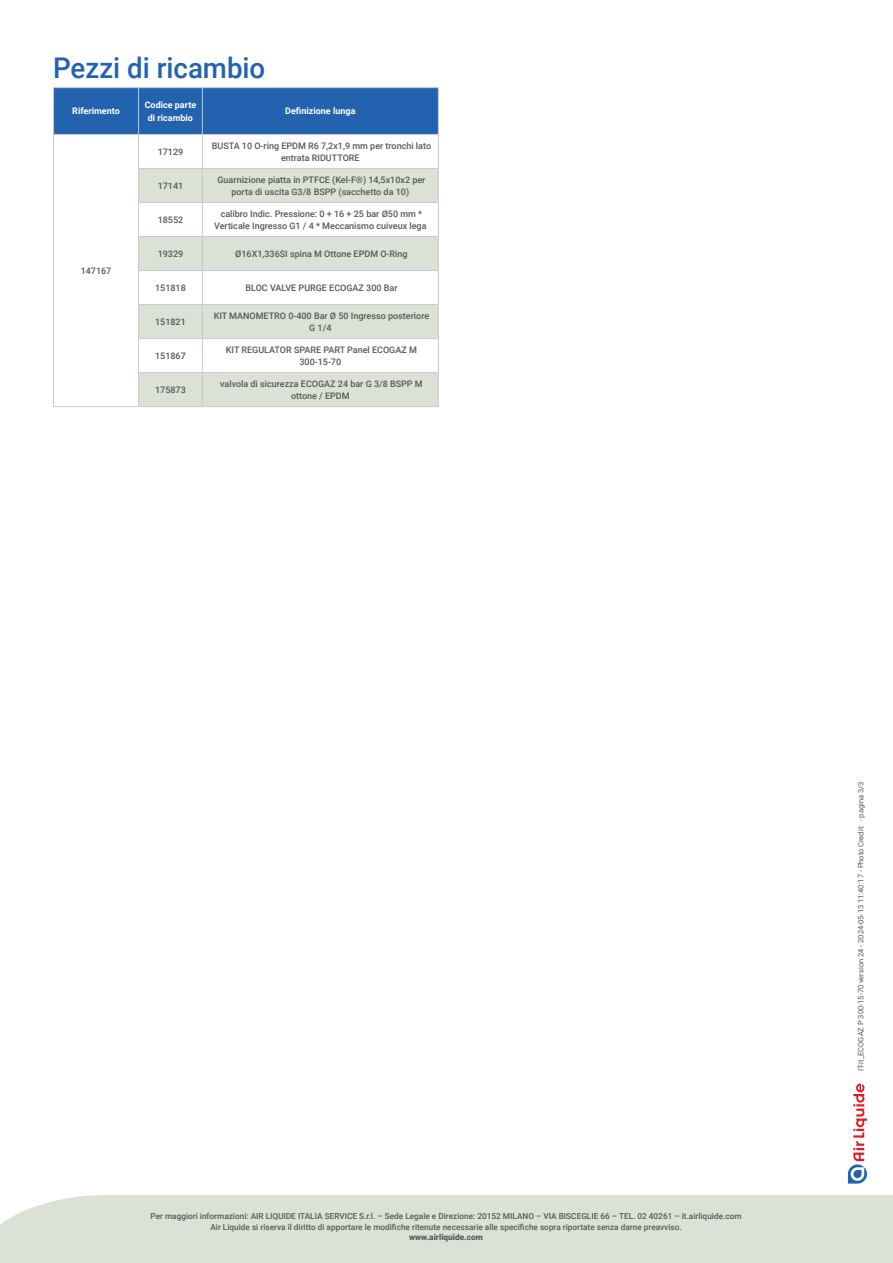
<style>
.page{position:relative;width:893px;height:1263px;background:#fff}
.page>*{position:absolute;margin:0;border:0;box-sizing:border-box;transform-origin:0 0}
.Sous_titre_bleu_pour_Tableaux_p_2{font:500 28.5px "Roboto";color:#2362af}
.Tableau_texte_intérieur_centré{font:500 9px/12px "Roboto";color:#57585a;text-align:center}
.Tableau_entete_blanc{font:700 9px/13.5px "Roboto";color:#fff;text-align:center}
.t1{font:500 8.25px/10.5px "Roboto";color:#57585a;text-align:center}
.t2{font:900 8.25px "Roboto";color:#57585a}
.t3{font:7.5px "Roboto";color:#57585a}
</style>
<div class="page">
<div style="left:0;top:1195px;width:893px;height:68px;background:#dbe1d4"></div>
<svg style="left:848px;top:1083px;width:19px;height:100px"></svg>
<div style="left:54px;top:88px;width:384px;height:46px;background:#2362af"></div>
<svg style="left:139px;top:169px;width:299px;height:237px;fill:#dbe1d4"></svg>
<hr style="left:202px;top:135px;width:1px;height:33px;background:#c9cacc">
<hr style="left:138px;top:168px;width:64px;height:1px;background:#c9cacc">
<hr style="left:202px;top:169px;width:1px;height:33px;background:#c9cacc">
<hr style="left:138px;top:202px;width:64px;height:1px;background:#c9cacc">
<hr style="left:202px;top:203px;width:1px;height:33px;background:#c9cacc">
<hr style="left:138px;top:236px;width:64px;height:1px;background:#c9cacc">
<hr style="left:202px;top:237px;width:1px;height:33px;background:#c9cacc">
<hr style="left:138px;top:270px;width:64px;height:1px;background:#c9cacc">
<hr style="left:202px;top:271px;width:1px;height:33px;background:#c9cacc">
<hr style="left:138px;top:304px;width:64px;height:1px;background:#c9cacc">
<hr style="left:202px;top:305px;width:1px;height:33px;background:#c9cacc">
<hr style="left:138px;top:338px;width:64px;height:1px;background:#c9cacc">
<hr style="left:202px;top:339px;width:1px;height:33px;background:#c9cacc">
<hr style="left:138px;top:372px;width:64px;height:1px;background:#c9cacc">
<hr style="left:202px;top:373px;width:1px;height:33px;background:#c9cacc">
<hr style="left:139px;top:406px;width:63px;height:1px;background:#c9cacc">
<hr style="left:438px;top:135px;width:1px;height:33px;background:#c9cacc">
<hr style="left:202px;top:168px;width:237px;height:1px;background:#c9cacc">
<hr style="left:438px;top:169px;width:1px;height:33px;background:#c9cacc">
<hr style="left:202px;top:202px;width:237px;height:1px;background:#c9cacc">
<hr style="left:438px;top:203px;width:1px;height:33px;background:#c9cacc">
<hr style="left:202px;top:236px;width:237px;height:1px;background:#c9cacc">
<hr style="left:438px;top:237px;width:1px;height:33px;background:#c9cacc">
<hr style="left:202px;top:270px;width:237px;height:1px;background:#c9cacc">
<hr style="left:438px;top:271px;width:1px;height:33px;background:#c9cacc">
<hr style="left:202px;top:304px;width:237px;height:1px;background:#c9cacc">
<hr style="left:438px;top:305px;width:1px;height:33px;background:#c9cacc">
<hr style="left:202px;top:338px;width:237px;height:1px;background:#c9cacc">
<hr style="left:438px;top:339px;width:1px;height:33px;background:#c9cacc">
<hr style="left:202px;top:372px;width:237px;height:1px;background:#c9cacc">
<hr style="left:438px;top:373px;width:1px;height:33px;background:#c9cacc">
<hr style="left:202px;top:406px;width:237px;height:1px;background:#c9cacc">
<hr style="left:53px;top:87px;width:86px;height:1px;background:#c9cacc">
<hr style="left:53px;top:88px;width:1px;height:46px;background:#c9cacc">
<hr style="left:139px;top:87px;width:63px;height:1px;background:#c9cacc">
<hr style="left:138px;top:88px;width:1px;height:46px;background:#c9cacc">
<hr style="left:202px;top:87px;width:237px;height:1px;background:#c9cacc">
<hr style="left:202px;top:88px;width:1px;height:46px;background:#c9cacc">
<hr style="left:438px;top:88px;width:1px;height:46px;background:#c9cacc">
<hr style="left:53px;top:134px;width:86px;height:1px;background:#c9cacc">
<hr style="left:53px;top:135px;width:1px;height:33px;background:#c9cacc">
<hr style="left:139px;top:134px;width:63px;height:1px;background:#c9cacc">
<hr style="left:138px;top:135px;width:1px;height:33px;background:#c9cacc">
<hr style="left:202px;top:134px;width:237px;height:1px;background:#c9cacc">
<hr style="left:53px;top:168px;width:1px;height:34px;background:#c9cacc">
<hr style="left:138px;top:169px;width:1px;height:33px;background:#c9cacc">
<hr style="left:53px;top:202px;width:1px;height:34px;background:#c9cacc">
<hr style="left:138px;top:203px;width:1px;height:33px;background:#c9cacc">
<hr style="left:53px;top:236px;width:1px;height:34px;background:#c9cacc">
<hr style="left:138px;top:237px;width:1px;height:33px;background:#c9cacc">
<hr style="left:53px;top:270px;width:1px;height:35px;background:#c9cacc">
<hr style="left:138px;top:271px;width:1px;height:33px;background:#c9cacc">
<hr style="left:53px;top:305px;width:1px;height:34px;background:#c9cacc">
<hr style="left:138px;top:305px;width:1px;height:33px;background:#c9cacc">
<hr style="left:53px;top:339px;width:1px;height:34px;background:#c9cacc">
<hr style="left:138px;top:339px;width:1px;height:33px;background:#c9cacc">
<hr style="left:53px;top:373px;width:1px;height:33px;background:#c9cacc">
<hr style="left:138px;top:373px;width:1px;height:33px;background:#c9cacc">
<hr style="left:53px;top:406px;width:86px;height:1px;background:#c9cacc">
<p class="Sous_titre_bleu_pour_Tableaux_p_2" style="left:53px;top:47px;width:214px">Pezzi di ricambio</p>
<p class="Tableau_entete_blanc" style="left:72px;top:104px;width:49px">Riferimento</p>
<p class="Tableau_entete_blanc" style="left:145px;top:97px;width:53px">Codice parte di ricambio</p>
<p class="Tableau_entete_blanc" style="left:285px;top:104px;width:72px">Definizione lunga</p>
<p class="Tableau_texte_intérieur_centré" style="left:81px;top:264px;width:32px">147167</p>
<p class="Tableau_texte_intérieur_centré" style="left:158px;top:145px;width:27px">17129</p>
<p class="Tableau_texte_intérieur_centré" style="left:212px;top:139px;width:221px">BUSTA 10 O-ring EPDM R6 7,2x1,9 mm per tronchi lato entrata RIDUTTORE</p>
<p class="Tableau_texte_intérieur_centré" style="left:158px;top:179px;width:27px">17141</p>
<p class="Tableau_texte_intérieur_centré" style="left:217px;top:173px;width:209px">Guarnizione piatta in PTFCE (Kel-F®) 14,5x10x2 per porta di uscita G3/8 BSPP (sacchetto da 10)</p>
<p class="Tableau_texte_intérieur_centré" style="left:158px;top:213px;width:27px">18552</p>
<p class="Tableau_texte_intérieur_centré" style="left:214px;top:207px;width:214px">calibro Indic. Pressione: 0 + 16 + 25 bar Ø50 mm *<br>Verticale Ingresso G1 / 4 * Meccanismo cuiveux lega</p>
<p class="Tableau_texte_intérieur_centré" style="left:158px;top:247px;width:27px">19329</p>
<p class="Tableau_texte_intérieur_centré" style="left:235px;top:247px;width:174px">Ø16X1,336SI spina M Ottone EPDM O-Ring</p>
<p class="Tableau_texte_intérieur_centré" style="left:155px;top:281px;width:32px">151818</p>
<p class="Tableau_texte_intérieur_centré" style="left:245px;top:281px;width:154px">BLOC VALVE PURGE ECOGAZ 300 Bar</p>
<p class="Tableau_texte_intérieur_centré" style="left:155px;top:315px;width:32px">151821</p>
<p class="Tableau_texte_intérieur_centré" style="left:214px;top:309px;width:217px">KIT MANOMETRO 0-400 Bar Ø 50 Ingresso posteriore<br>G 1/4</p>
<p class="Tableau_texte_intérieur_centré" style="left:155px;top:349px;width:32px">151867</p>
<p class="Tableau_texte_intérieur_centré" style="left:226px;top:343px;width:192px">KIT REGULATOR SPARE PART Panel ECOGAZ M<br>300-15-70</p>
<p class="Tableau_texte_intérieur_centré" style="left:155px;top:383px;width:32px">175873</p>
<p class="Tableau_texte_intérieur_centré" style="left:220px;top:377px;width:204px">valvola di sicurezza ECOGAZ 24 bar G 3/8 BSPP M ottone / EPDM</p>
<p class="t1" style="left:150px;top:1211px;width:593px">Per maggiori informazioni: AIR LIQUIDE ITALIA SERVICE S.r.l. – Sede Legale e Direzione: 20152 MILANO – VIA BISCEGLIE 66 – TEL. 02 40261 – it.airliquide.com<br>Air Liquide si riserva il diritto di apportare le modifiche ritenute necessarie alle specifiche sopra riportate senza darne preavviso.</p>
<p class="t2" style="left:409px;top:1231px;width:75px">www.airliquide.com</p>
<p class="t3" style="left:856px;top:1071px;width:291px;rotate:-90deg">IT-it_ECOGAZ P 300-15-70 version 24 - 2024-05-13 11:40:17 - Photo Credit: - pagina 3/3</p>
</div>
